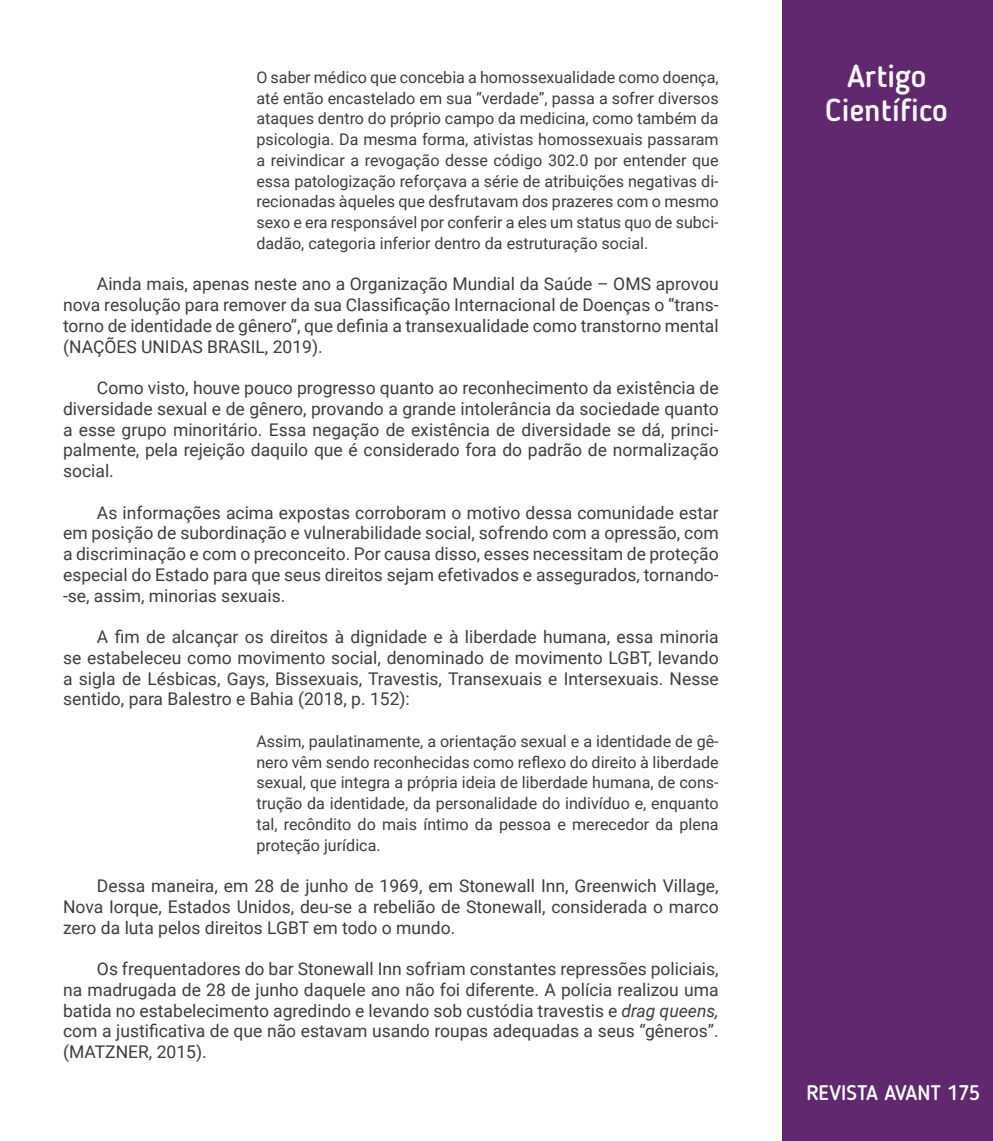
<style>
.page{position:relative;width:993px;height:1141px;background:#fff}
.page>*{position:absolute;margin:0;border:0;box-sizing:border-box;transform-origin:0 0}
.modalidade{font:500 31.5px "Blogger Sans";color:#fff}
.t1{font:500 21px "Blogger Sans";color:#fff}
.texto{font:17.5px/20.8px "Roboto";color:#3e3e3f;text-align:justify}
.Citação{font:16.1px/20.8px "Roboto";color:#3e3e3f;text-align:justify}
.s1{font-style:italic}
</style>
<div class="page">
<div style="left:782px;top:0;width:210px;height:1141px;background:#61286f"></div>
<p class="Citação" style="left:256px;top:66px;width:463px">O saber médico que concebia a homossexualidade como doença, até então encastelado em sua “verdade”, passa a sofrer diversos ataques dentro do próprio campo da medicina, como também da psicologia. Da mesma forma, ativistas homossexuais passaram a reivindicar a revogação desse código 302.0 por entender que essa patologização reforçava a série de atribuições negativas di&shy;recionadas àqueles que desfrutavam dos prazeres com o mesmo sexo e era responsável por conferir a eles um status quo de subci&shy;dadão, categoria inferior dentro da estruturação social.</p>
<p class="texto" style="left:63px;top:273px;width:657px;text-indent:34px">Ainda mais, apenas neste ano a Organização Mundial da Saúde – OMS aprovou nova resolução para remover da sua Classificação Internacional de Doenças o “trans&shy;torno de identidade de gênero”, que definia a transexualidade como transtorno mental (NAÇÕES UNIDAS BRASIL, 2019).</p>
<p class="texto" style="left:63px;top:377px;width:657px;text-indent:34px">Como visto, houve pouco progresso quanto ao reconhecimento da existência de diversidade sexual e de gênero, provando a grande intolerância da sociedade quanto a esse grupo minoritário. Essa negação de existência de diversidade se dá, princi&shy;palmente, pela rejeição daquilo que é considerado fora do padrão de normalização social.</p>
<p class="texto" style="left:63px;top:501px;width:657px;text-indent:34px">As informações acima expostas corroboram o motivo dessa comunidade estar em posição de subordinação e vulnerabilidade social, sofrendo com a opressão, com a discriminação e com o preconceito. Por causa disso, esses necessitam de proteção especial do Estado para que seus direitos sejam efetivados e assegurados, tornando--se, assim, minorias sexuais.</p>
<p class="texto" style="left:63px;top:626px;width:657px;text-indent:34px">A fim de alcançar os direitos à dignidade e à liberdade humana, essa minoria se estabeleceu como movimento social, denominado de movimento LGBT, levando a sigla de Lésbicas, Gays, Bissexuais, Travestis, Transexuais e Intersexuais. Nesse sentido, para Balestro e Bahia (2018, p. 152):</p>
<p class="Citação" style="left:256px;top:730px;width:463px">Assim, paulatinamente, a orientação sexual e a identidade de gê&shy;nero vêm sendo reconhecidas como reflexo do direito à liberdade sexual, que integra a própria ideia de liberdade humana, de cons&shy;trução da identidade, da personalidade do indivíduo e, enquanto tal, recôndito do mais íntimo da pessoa e merecedor da plena proteção jurídica.</p>
<p class="texto" style="left:63px;top:875px;width:657px;text-indent:34px">Dessa maneira, em 28 de junho de 1969, em Stonewall Inn, Greenwich Village, Nova Iorque, Estados Unidos, deu-se a rebelião de Stonewall, considerada o marco zero da luta pelos direitos LGBT em todo o mundo.</p>
<p class="texto" style="left:63px;top:958px;width:657px;text-indent:34px">Os frequentadores do bar Stonewall Inn sofriam constantes repressões policiais, na madrugada de 28 de junho daquele ano não foi diferente. A polícia realizou uma batida no estabelecimento agredindo e levando sob custódia travestis e <span class="s1">drag queens, </span>com a justificativa de que não estavam usando roupas adequadas a seus “gêneros”. (MATZNER, 2015).</p>
<h1 class="modalidade" style="left:813px;top:57px;width:150px">Modalidade</h1>
<p class="modalidade" style="left:846px;top:57px;width:81px">Artigo</p>
<p class="modalidade" style="left:825px;top:91px;width:124px">Científico</p>
<p class="t1" style="left:806px;top:1080px;width:175px">REVISTA AVANT 175</p>
</div>
